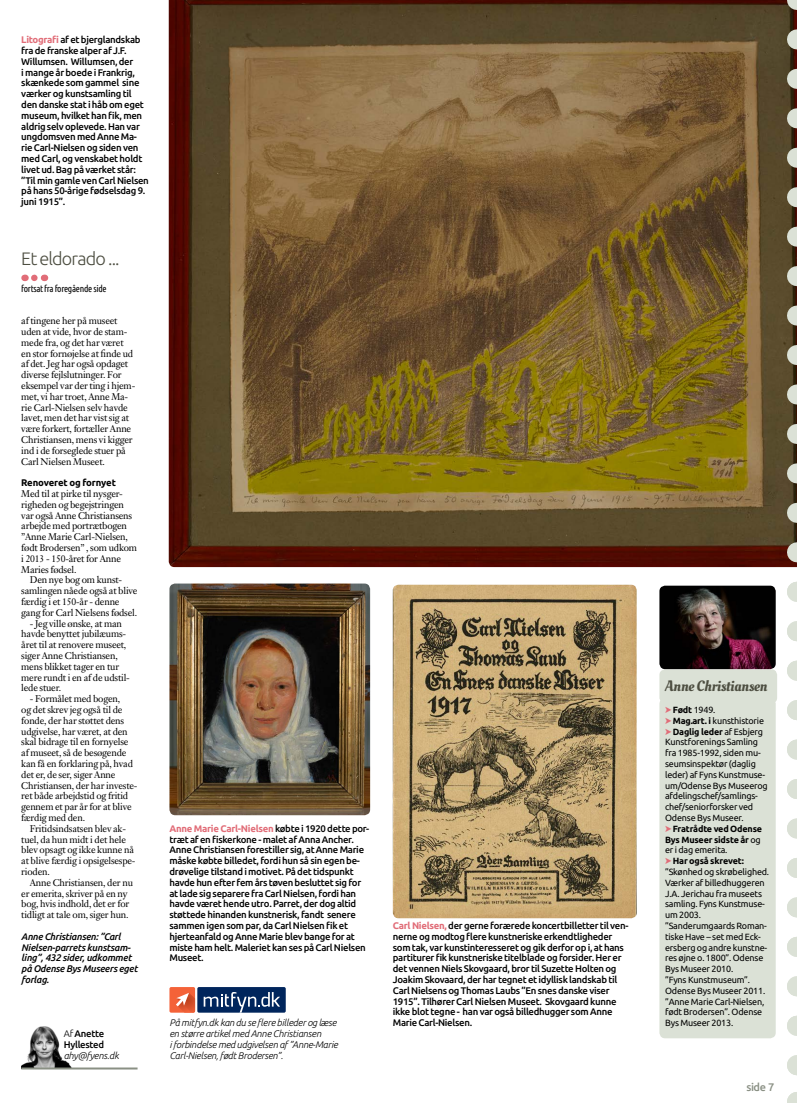
<style>
.page{position:relative;width:797px;height:1103px;background:#fff}
.page>*{position:absolute;margin:0;border:0;box-sizing:border-box;transform-origin:0 0}
.t1{font:300 18px "Ubuntu";letter-spacing:-.045em;color:#4d4e41}
.t2{font:15px "Oleo Script";letter-spacing:-.01em;color:#4d4e41}
.t3{font:500 11px "Ubuntu";color:#8a9084}
.t4{font:500 9.6px/10.8px "Ubuntu";letter-spacing:-.03em;color:#000}
.t5{font:9.6px/10.8px "AA Janson Text";letter-spacing:-.02em;color:#000}
.t6{font:italic 300 9.6px/10.8px "Ubuntu";letter-spacing:-.02em;color:#000}
.t7{font:italic 500 9.6px/10.8px "Ubuntu";letter-spacing:-.02em;color:#000}
.t8{font:700 9.6px "Ubuntu";letter-spacing:-.015em;color:#000}
.t9{font:9.5px "Ubuntu Condensed";letter-spacing:-.03em;color:#000}
.t10{font:9px/10.8px "Ubuntu";letter-spacing:-.02em;color:#000}
.s1{font-weight:700;color:#e16d78}
.s2{font-weight:300}
.s3{color:#e16d78}
.s4{font-weight:700}
</style>
<div class="page">
<img style="left:169px;top:0;width:628px;height:567px">
<svg style="left:787px;top:39px;width:10px;height:1037px"></svg>
<div style="left:659px;top:698px;width:116px;height:340px;background:#dbe1d6;border-radius:6px"></div>
<div style="left:659px;top:669px;width:118px;height:34px;background:#dbe1d6;border-radius:6px"></div>
<img style="left:393px;top:585px;width:243px;height:333px">
<img style="left:659px;top:585px;width:116px;height:84px">
<img style="left:169px;top:583px;width:201px;height:232px">
<div style="left:169px;top:987px;width:26px;height:25px;background:#f46238;border-radius:2px"></div>
<div style="left:197px;top:987px;width:89px;height:25px;background:#00255c;border-radius:2px"></div>
<svg style="left:204px;top:992px;width:76px;height:20px"></svg>
<svg style="left:176px;top:993px;width:19px;height:19px"></svg>
<img style="left:21px;top:1026px;width:51px;height:41px">
<hr style="left:21px;top:1067px;width:116px;height:2px;background:#8a9084">
<svg style="left:34px;top:275px;width:11px;height:6px"></svg>
<p class="t4" style="left:21px;top:34px;width:129px"><span class="s1">Litografi</span> af et bjerglandskab fra de franske alper af J.F.<br>Willumsen. Willumsen, der<br>i mange år boede i Frankrig, skænkede som gammel sine værker og kunstsamling til den danske stat i håb om eget museum, hvilket han fik, men aldrig selv oplevede. Han var ungdomsven med Anne Ma&shy;rie Carl-Nielsen og siden ven med Carl, og venskabet holdt livet ud. Bag på værket står: ”Til min gamle ven Carl Nielsen på hans 50-årige fødselsdag 9. juni 1915”.</p>
<h1 class="t1" style="left:21px;top:248px;width:100px">Et eldorado ...</h1>
<p class="t9" style="left:21px;top:282px;width:87px">fortsat fra foregående side</p>
<p class="t5" style="left:21px;top:315px;width:115px">af tingene her på museet uden at vide, hvor de stam&shy;mede fra, og det har været en stor fornøjelse at finde ud af det. Jeg har også opdaget diverse fejlslutninger. For eksempel var der ting i hjem&shy;met, vi har troet, Anne Ma&shy;rie Carl-Nielsen selv havde lavet, men det har vist sig at være forkert, fortæller Anne<br>Christiansen, mens vi kigger ind i de forseglede stuer på<br>Carl Nielsen Museet.</p>
<p class="t8" style="left:21px;top:477px;width:96px">Renoveret og fornyet</p>
<p class="t5" style="left:21px;top:488px;width:103px">Med til at pirke til nysger-</p>
<p class="t5" style="left:21px;top:499px;width:104px">righeden og begejstringen</p>
<p class="t5" style="left:21px;top:509px;width:112px">var også Anne Christiansens</p>
<p class="t5" style="left:21px;top:520px;width:107px">arbejde med portrætbogen</p>
<p class="t5" style="left:21px;top:531px;width:108px">”Anne Marie Carl-Nielsen,</p>
<p class="t5" style="left:21px;top:542px;width:117px">født Brodersen” , som udkom</p>
<p class="t5" style="left:21px;top:553px;width:101px">i 2013 - 150-året for Anne</p>
<p class="t5" style="left:21px;top:563px;width:57px">Maries fødsel.</p>
<p class="t5" style="left:30px;top:574px;width:94px">Den nye bog om kunst-</p>
<p class="t5" style="left:21px;top:585px;width:118px">samlingen nåede også at blive</p>
<p class="t5" style="left:21px;top:596px;width:100px">færdig i et 150-år - denne</p>
<p class="t5" style="left:21px;top:607px;width:117px">gang for Carl Nielsens fødsel.</p>
<p class="t5" style="left:21px;top:617px;width:110px;text-indent:9px">- Jeg ville ønske, at man havde benyttet jubilæums&shy;året til at renovere museet, siger Anne Christiansen, mens blikket tager en tur mere rundt i en af de udstil&shy;lede stuer.</p>
<p class="t5" style="left:21px;top:693px;width:118px;text-indent:9px">- Formålet med bogen,<br>og det skrev jeg også til de fonde, der har støttet dens udgivelse, har været, at den skal bidrage til en fornyelse af museet, så de besøgende kan få en forklaring på, hvad det er, de ser, siger Anne<br>Christiansen, der har investe&shy;ret både arbejdstid og fritid gennem et par år for at blive færdig med den.</p>
<p class="t5" style="left:21px;top:823px;width:116px;text-indent:9px">Fritidsindsatsen blev ak&shy;tuel, da hun midt i det hele blev opsagt og ikke kunne nå at blive færdig i opsigelsespe&shy;rioden.</p>
<p class="t5" style="left:21px;top:877px;width:113px;text-indent:9px">Anne Christiansen, der nu er emerita, skriver på en ny bog, hvis indhold, det er for tidligt at tale om, siger hun.</p>
<p class="t7" style="left:21px;top:931px;width:118px">Anne Christiansen: ”Carl<br>Nielsen-parrets kunstsam&shy;ling”, 432 sider, udkommet på Odense Bys Museers eget forlag.</p>
<p class="t4" style="left:64px;top:1028px;width:42px"><span class="s2">Af</span> Anette<br>Hyllested</p>
<p class="t6" style="left:64px;top:1049px;width:56px">ahy@fyens.dk</p>
<p class="t4" style="left:169px;top:822px;width:201px"><span class="s1">Anne Marie Carl-Nielsen</span> købte i 1920 dette por&shy;træt af en fiskerkone - malet af Anna Ancher.<br>Anne Christiansen forestiller sig, at Anne Marie måske købte billedet, fordi hun så sin egen be&shy;drøvelige tilstand i motivet. På det tidspunkt havde hun efter fem års tøven besluttet sig for at lade sig separere fra Carl Nielsen, fordi han havde været hende utro. Parret, der dog altid støttede hinanden kunstnerisk, fandt senere sammen igen som par, da Carl Nielsen fik et hjerteanfald og Anne Marie blev bange for at miste ham helt. Maleriet kan ses på Carl Nielsen Museet.</p>
<p class="t6" style="left:169px;top:1017px;width:170px">På mitfyn.dk kan du se flere billeder og læse en større artikel med Anne Christiansen<br>i forbindelse med udgivelsen af ”Anne-Marie Carl-Nielsen, født Brodersen”.</p>
<p class="t4" style="left:393px;top:920px;width:237px"><span class="s1">Carl Nielsen,</span> der gerne forærede koncertbilletter til ven&shy;nerne og modtog flere kunstneriske erkendtligheder som tak, var kunstinteresseret og gik derfor op i, at hans partiturer fik kunstneriske titelblade og forsider. Her er det vennen Niels Skovgaard, bror til Suzette Holten og Joakim Skovaard, der har tegnet et idyllisk landskab til Carl Nielsens og Thomas Laubs ”En snes danske viser 1915”. Tilhører Carl Nielsen Museet. Skovgaard kunne ikke blot tegne - han var også billedhugger som Anne Marie Carl-Nielsen.</p>
<h2 class="t2" style="left:665px;top:677px;width:104px">Anne Christiansen</h2>
<p class="t10" style="left:665px;top:704px;width:106px"><span class="s3">➤</span> <span class="s4">Født</span> 1949.<br><span class="s3">➤</span> <span class="s4">Mag.art. i</span> kunsthistorie <span class="s3">➤</span> <span class="s4">Daglig leder</span> af Esbjerg<br>Kunstforenings Samling fra 1985-1992, siden mu&shy;seumsinspektør (daglig leder) af Fyns Kunstmuse&shy;um/Odense Bys Museerog afdelingschef/samlings&shy;chef/seniorforsker ved<br>Odense Bys Museer.<br><span class="s3">➤</span> <span class="s4">Fratrådte ved Odense<br>Bys Museer sidste år</span> og er i dag emerita.<br><span class="s3">➤</span> <span class="s4">Har også skrevet: </span>”Skønhed og skrøbelighed.<br>Værker af billedhuggeren<br>J.A. Jerichau fra museets samling. Fyns Kunstmuse&shy;um 2003. ”Sanderumgaards Roman&shy;tiske Have – set med Eck&shy;ersberg og andre kunstne&shy;res øjne o. 1800”. Odense<br>Bys Museer 2010.<br>”Fyns Kunstmuseum”.<br>Odense Bys Museer 2011. ”Anne Marie Carl-Nielsen, født Brodersen”. Odense<br>Bys Museer 2013.</p>
<p class="t3" style="left:746px;top:1080px;width:29px">side 7</p>
</div>
